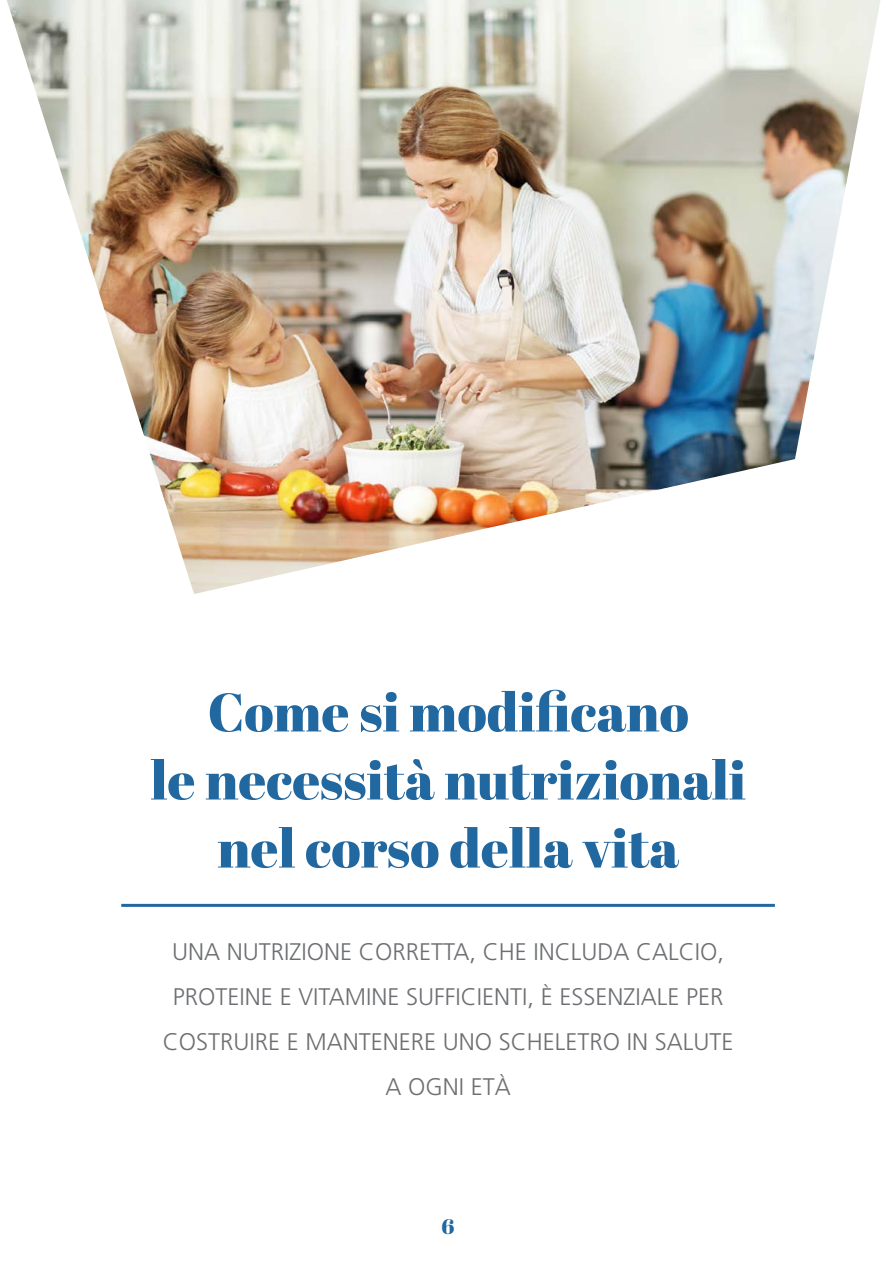
<style>
.page{position:relative;width:893px;height:1263px;background:#fff}
.page>*{position:absolute;margin:0;border:0;box-sizing:border-box;transform-origin:0 0}
.t1{font:54px/68.1px "Abril Fatface";color:#2268a0;text-align:center}
.t2{font:300 24px/45px "Frutiger";color:#6d6e71;text-align:center}
.t3{font:21px "Abril Fatface";color:#2268a0}
</style>
<div class="page">
<img style="left:7px;top:0;width:873px;height:594px">
<hr style="left:121px;top:904px;width:654px;height:3px;background:#2268a0">
<h1 class="t1" style="left:150px;top:677px;width:597px">Come si modificano<br>le necessità nutrizionali nel corso della vita</h1>
<p class="t2" style="left:163px;top:929px;width:572px">UNA NUTRIZIONE CORRETTA, CHE INCLUDA CALCIO, PROTEINE E VITAMINE SUFFICIENTI, È ESSENZIALE PER COSTRUIRE E MANTENERE UNO SCHELETRO IN SALUTE A OGNI ETÀ</p>
<p class="t3" style="left:442px;top:1211px;width:14px">6</p>
</div>
